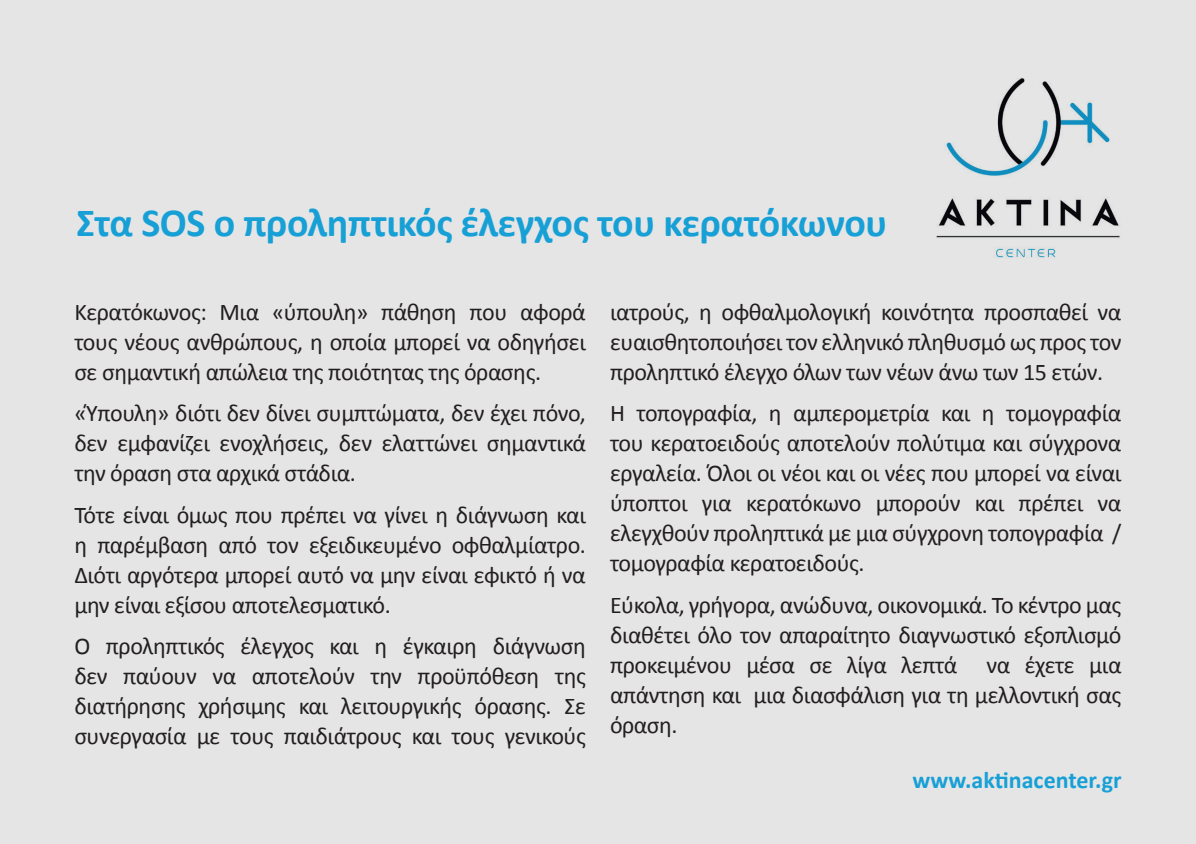
<style>
.page{position:relative;width:1196px;height:844px;background:#fff}
.page>*{position:absolute;margin:0;border:0;box-sizing:border-box;transform-origin:0 0}
.t1{font:700 40px "Calibri";letter-spacing:-.01em;color:#17a0d6}
.t2{font:24px/30px "Calibri";letter-spacing:-.02em;color:#231f20;text-align:justify}
.t3{font:700 24px "Calibri";color:#17a0d6}
</style>
<div class="page">
<div style="left:0;top:0;width:1195px;height:844px;background:#e5e5e5"></div>
<img style="left:936px;top:78px;width:184px;height:180px">
<h1 class="t1" style="left:76px;top:198px;width:812px">Στα SOS o προληπτικός έλεγχος του κερατόκωνου</h1>
<p class="t2" style="left:74px;top:297px;width:513px">Κερατόκωνος: Μια «ύπουλη» πάθηση που αφορά τους νέους ανθρώπους, η οποία μπορεί να οδηγήσει σε σημαντική απώλεια της ποιότητας της όρασης.</p>
<p class="t2" style="left:74px;top:398px;width:513px">«Ύπουλη» διότι δεν δίνει συμπτώματα, δεν έχει πόνο, δεν εμφανίζει ενοχλήσεις, δεν ελαττώνει σημαντικά την όραση στα αρχικά στάδια.</p>
<p class="t2" style="left:74px;top:499px;width:513px">Τότε είναι όμως που πρέπει να γίνει η διάγνωση και η παρέμβαση από τον εξειδικευμένο οφθαλμίατρο.<br>Διότι αργότερα μπορεί αυτό να μην είναι εφικτό ή να μην είναι εξίσου αποτελεσματικό.</p>
<p class="t2" style="left:74px;top:631px;width:513px">Ο προληπτικός έλεγχος και η έγκαιρη διάγνωση δεν παύουν να αποτελούν την προϋπόθεση της διατήρησης χρήσιμης και λειτουργικής όρασης. Σε συνεργασία με τους παιδιάτρους και τους γενικούς</p>
<p class="t2" style="left:610px;top:297px;width:513px">ιατρούς, η οφθαλμολογική κοινότητα προσπαθεί να ευαισθητοποιήσει τον ελληνικό πληθυσμό ως προς τον προληπτικό έλεγχο όλων των νέων άνω των 15 ετών.</p>
<p class="t2" style="left:610px;top:398px;width:513px">Η τοπογραφία, η αμπερομετρία και η τομογραφία του κερατοειδούς αποτελούν πολύτιμα και σύγχρονα εργαλεία. Όλοι οι νέοι και οι νέες που μπορεί να είναι ύποπτοι για κερατόκωνο μπορούν και πρέπει να ελεγχθούν προληπτικά με μια σύγχρονη τοπογραφία / τομογραφία κερατοειδούς.</p>
<p class="t2" style="left:610px;top:589px;width:513px">Εύκολα, γρήγορα, ανώδυνα, οικονομικά. Το κέντρο μας διαθέτει όλο τον απαραίτητο διαγνωστικό εξοπλισμό προκειμένου μέσα σε λίγα λεπτά να έχετε μια απάντηση και μια διασφάλιση για τη μελλοντική σας όραση.</p>
<p class="t3" style="left:912px;top:764px;width:210px">www.aktinacenter.gr</p>
</div>
